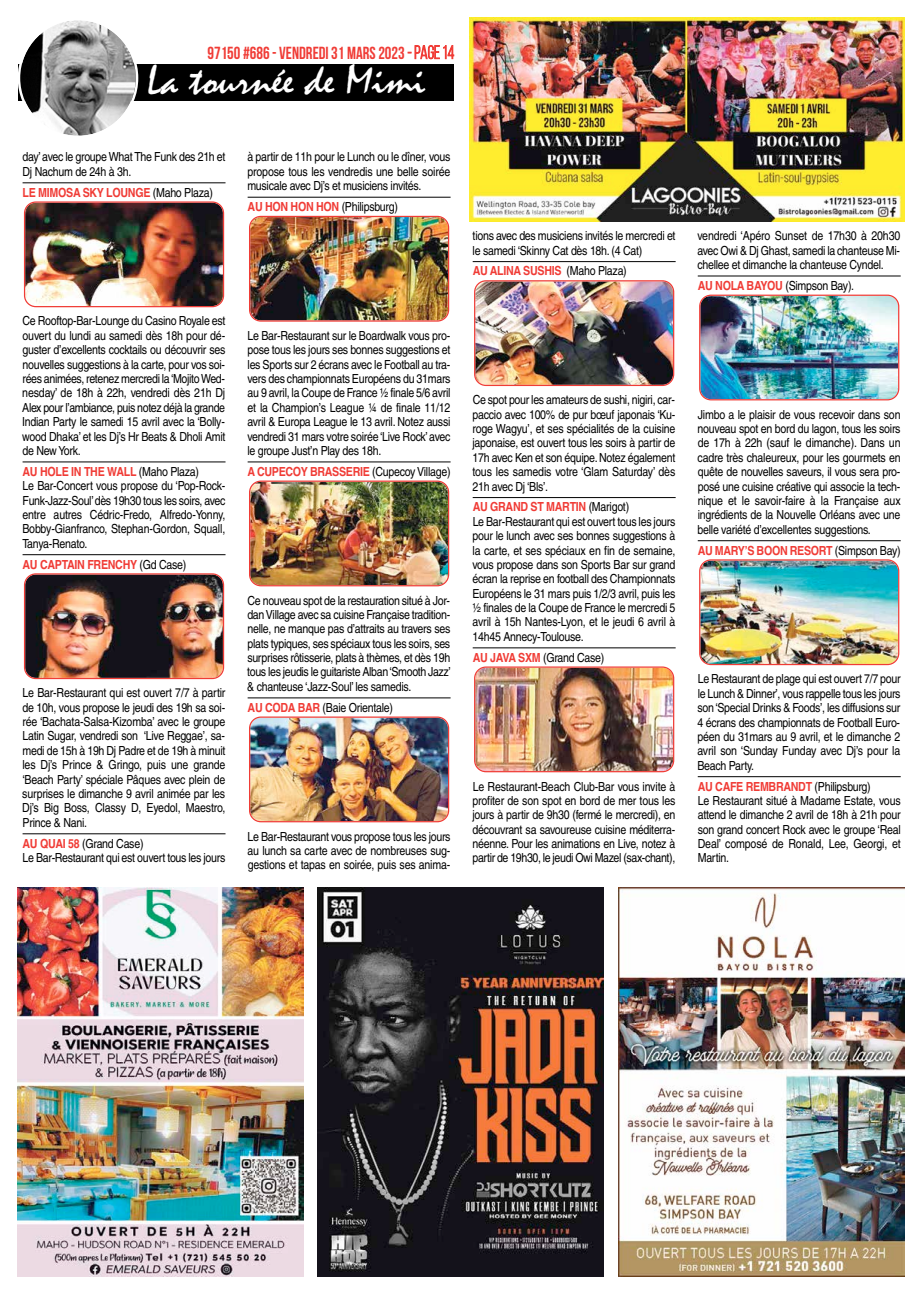
<style>
.page{position:relative;width:922px;height:1294px;background:#fff}
.page>*{position:absolute;margin:0;border:0;box-sizing:border-box;transform-origin:0 0}
.t1{font:42.25px "Mistral";color:#fff;scale:1.07 1}
.t2{font:700 17.5px "Bebas Neue";color:#f03c36;scale:.95 1}
.t3{font:12.5px/14.4px "Helvetica";letter-spacing:-.025em;color:#000;text-align:justify;scale:.85 1}
.t4{font:700 12.5px "Helvetica";letter-spacing:-.025em;color:#f03c36;scale:.85 1}
.s1{font-weight:400}
.s2{font-weight:400;font-size:18.75px}
.s3{font-weight:400;color:#000}
.s4{font-weight:700;color:#f03c36}
</style>
<div class="page">
<div style="left:18px;top:64px;width:436px;height:36px;background:#000"></div>
<svg style="left:18px;top:20px;width:120px;height:116px"></svg>
<svg style="left:408px;top:45px;width:46px;height:14px"></svg>
<hr style="left:23px;top:182px;width:202px;height:1px;background:#000">
<hr style="left:23px;top:461px;width:202px;height:1px;background:#000">
<hr style="left:23px;top:554px;width:202px;height:1px;background:#000">
<hr style="left:23px;top:833px;width:202px;height:1px;background:#000">
<hr style="left:247px;top:197px;width:203px;height:1px;background:#000">
<hr style="left:247px;top:461px;width:203px;height:1px;background:#000">
<hr style="left:247px;top:697px;width:203px;height:1px;background:#000">
<hr style="left:472px;top:261px;width:203px;height:1px;background:#000">
<hr style="left:472px;top:497px;width:203px;height:1px;background:#000">
<hr style="left:472px;top:647px;width:203px;height:1px;background:#000">
<hr style="left:697px;top:276px;width:203px;height:1px;background:#000">
<hr style="left:697px;top:540px;width:203px;height:1px;background:#000">
<hr style="left:697px;top:776px;width:203px;height:1px;background:#000">
<img style="left:249px;top:216px;width:200px;height:105px">
<img style="left:249px;top:480px;width:200px;height:106px">
<img style="left:474px;top:280px;width:200px;height:106px">
<img style="left:24px;top:573px;width:200px;height:106px">
<img style="left:249px;top:716px;width:200px;height:106px">
<img style="left:24px;top:201px;width:200px;height:106px">
<img style="left:474px;top:666px;width:200px;height:106px">
<img style="left:699px;top:294px;width:200px;height:106px">
<img style="left:699px;top:559px;width:200px;height:106px">
<img style="left:469px;top:18px;width:435px;height:203px">
<img style="left:317px;top:887px;width:286px;height:389px">
<img style="left:18px;top:887px;width:285px;height:389px">
<img style="left:618px;top:887px;width:286px;height:389px">
<h2 class="t2" style="left:207px;top:43px;width:261px">97150 #686 - VENDREDI31 MARS2023 <span class="s1">-</span><span class="s2">page14</span></h2>
<h1 class="t1" style="left:147px;top:57px;width:262px">La tournée de Mimi</h1>
<p class="t3" style="left:23px;top:150px;width:240px">day’avec le groupe What The Funk des 21h et<br>Dj Nachum de 24h à 3h.</p>
<p class="t4" style="left:23px;top:182px;width:225px">LE MIMOSA SKY LOUNGE <span class="s3">(Maho Plaza)</span></p>
<p class="t3" style="left:247px;top:150px;width:240px">à partir de 11h pour le Lunch ou le dîner, vous propose tous les vendredis une belle soirée musicale avec Dj’s et musiciens invités.</p>
<p class="t3" style="left:247px;top:199px;width:178px"><span class="s4">AU HON HON HON</span> (Philipsburg)</p>
<p class="t3" style="left:22px;top:314px;width:241px">Ce Rooftop-Bar-Lounge du Casino Royale est ouvert du lundi au samedi dès 18h pour dé&shy;guster d’excellents cocktails ou découvrir ses nouvelles suggestions à la carte, pour vos soi&shy;rées animées, retenez mercredi la‘Mojito Wed&shy;nesday’ de 18h à 22h, vendredi dès 21h Dj Alex pour l’ambiance, puis notez déjà la grande Indian Party le samedi 15 avril avec la ‘Bolly&shy;wood Dhaka’ et les Dj’s Hr Beats &amp; Dholi Amit de New York.</p>
<p class="t3" style="left:22px;top:464px;width:240px;text-align:left"><span class="s4">AU HOLE IN THE WALL</span> (Maho Plaza)<br>Le Bar-Concert vous propose du ‘Pop-Rock-Funk-Jazz-Soul’dès 19h30 tous les soirs, avec entre autres Cédric-Fredo, Alfredo-Yonny, Bobby-Gianfranco, Stephan-Gordon, Squall, Tanya-Renato.</p>
<p class="t4" style="left:23px;top:554px;width:194px">AU CAPTAIN FRENCHY <span class="s3">(Gd Case)</span></p>
<p class="t3" style="left:22px;top:685px;width:241px">Le Bar-Restaurant qui est ouvert 7/7 à partir de 10h, vous propose le jeudi des 19h sa soi&shy;rée ‘Bachata-Salsa-Kizomba’ avec le groupe Latin Sugar, vendredi son ‘Live Reggae’, sa&shy;medi de 15h à 19h Dj Padre et de 19h à minuit les Dj’s Prince &amp; Gringo, puis une grande ‘Beach Party’ spéciale Pâques avec plein de surprises le dimanche 9 avril animée par les Dj’s Big Boss, Classy D, Eyedol, Maestro, Prince &amp; Nani.</p>
<p class="t3" style="left:23px;top:836px;width:240px"><span class="s4">AU QUAI 58</span> (Grand Case)<br>Le Bar-Restaurant qui est ouvert tous les jours</p>
<p class="t3" style="left:247px;top:328px;width:240px">Le Bar-Restaurant sur le Boardwalk vous pro&shy;pose tous les jours ses bonnes suggestions et les Sports sur 2 écrans avec le Football au tra&shy;vers des championnats Européens du 31mars au 9 avril, la Coupe de France ½ finale 5/6 avril et la Champion’s League ¼ de finale 11/12 avril &amp; Europa League le 13 avril. Notez aussi vendredi 31 mars votre soirée ‘Live Rock’avec le groupe Just’n Play des 18h.</p>
<p class="t4" style="left:247px;top:461px;width:240px">A CUPECOY BRASSERIE <span class="s3">(Cupecoy Village)</span></p>
<p class="t3" style="left:247px;top:593px;width:241px">Ce nouveau spot de la restauration situé à Jor&shy;dan Village avec sa cuisine Française tradition&shy;nelle, ne manque pas d’attraits au travers ses plats typiques, ses spéciaux tous les soirs, ses surprises rôtisserie, plats à thèmes, et dès 19h tous les jeudis le guitariste Alban‘Smooth Jazz’ &amp; chanteuse ‘Jazz-Soul’ les samedis.</p>
<p class="t3" style="left:247px;top:700px;width:173px"><span class="s4">AU CODA BAR</span> (Baie Orientale)</p>
<p class="t3" style="left:247px;top:828px;width:240px">Le Bar-Restaurant vous propose tous les jours au lunch sa carte avec de nombreuses sug&shy;gestions et tapas en soirée, puis ses anima-</p>
<p class="t3" style="left:472px;top:228px;width:240px">tions avec des musiciens invités le mercredi et le samedi ‘Skinny Cat dès 18h. (4 Cat)</p>
<p class="t4" style="left:472px;top:261px;width:183px">AU ALINA SUSHIS <span class="s3">(Maho Plaza)</span></p>
<p class="t3" style="left:472px;top:392px;width:240px">Ce spot pour les amateurs de sushi, nigiri, car&shy;paccio avec 100% de pur bœuf japonais ‘Ku&shy;roge Wagyu’, et ses spécialités de la cuisine japonaise, est ouvert tous les soirs à partir de 17h avec Ken et son équipe. Notez également tous les samedis votre ‘Glam Saturday’ dès 21h avec Dj ‘Bls’.</p>
<p class="t3" style="left:472px;top:500px;width:240px;text-align:left"><span class="s4">AU GRAND ST MARTIN</span> (Marigot)<br>Le Bar-Restaurant qui est ouvert tous les jours pour le lunch avec ses bonnes suggestions à la carte, et ses spéciaux en fin de semaine, vous propose dans son Sports Bar sur grand écran la reprise en football des Championnats Européens le 31 mars puis 1/2/3 avril, puis les ½ finales de la Coupe de France le mercredi 5 avril à 15h Nantes-Lyon, et le jeudi 6 avril à 14h45 Annecy-Toulouse.</p>
<p class="t3" style="left:472px;top:650px;width:156px"><span class="s4">AU JAVA SXM</span> (Grand Case)</p>
<p class="t3" style="left:472px;top:778px;width:240px">Le Restaurant-Beach Club-Bar vous invite à profiter de son spot en bord de mer tous les jours à partir de 9h30 (fermé le mercredi), en découvrant sa savoureuse cuisine méditerra&shy;néenne. Pour les animations en Live, notez à partir de 19h30, le jeudi Owi Mazel (sax-chant),</p>
<p class="t3" style="left:697px;top:228px;width:240px">vendredi ‘Apéro Sunset de 17h30 à 20h30 avec Owi &amp; Dj Ghast, samedi la chanteuse Mi&shy;chellee et dimanche la chanteuse Cyndel.</p>
<p class="t3" style="left:697px;top:278px;width:185px"><span class="s4">AU NOLA BAYOU</span> (Simpson Bay).</p>
<p class="t3" style="left:697px;top:407px;width:240px">Jimbo a le plaisir de vous recevoir dans son nouveau spot en bord du lagon, tous les soirs de 17h à 22h (sauf le dimanche). Dans un cadre très chaleureux, pour les gourmets en quête de nouvelles saveurs, il vous sera pro&shy;posé une cuisine créative qui associe la tech&shy;nique et le savoir-faire à la Française aux ingrédients de la Nouvelle Orléans avec une belle variété d’excellentes suggestions.</p>
<p class="t4" style="left:697px;top:540px;width:240px">AU MARY’S BOON RESORT <span class="s3">(Simpson Bay)</span></p>
<p class="t3" style="left:697px;top:671px;width:241px">Le Restaurant de plage qui est ouvert 7/7 pour le Lunch &amp; Dinner’, vous rappelle tous les jours son‘Special Drinks &amp; Foods’, les diffusions sur 4 écrans des championnats de Football Euro&shy;péen du 31mars au 9 avril, et le dimanche 2 avril son ‘Sunday Funday avec Dj’s pour la Beach Party.</p>
<p class="t3" style="left:697px;top:778px;width:240px;text-align:left"><span class="s4">AU CAFE REMBRANDT</span> (Philipsburg)<br>Le Restaurant situé à Madame Estate, vous attend le dimanche 2 avril de 18h à 21h pour son grand concert Rock avec le groupe ‘Real Deal’ composé de Ronald, Lee, Georgi, et Martin.</p>
</div>
